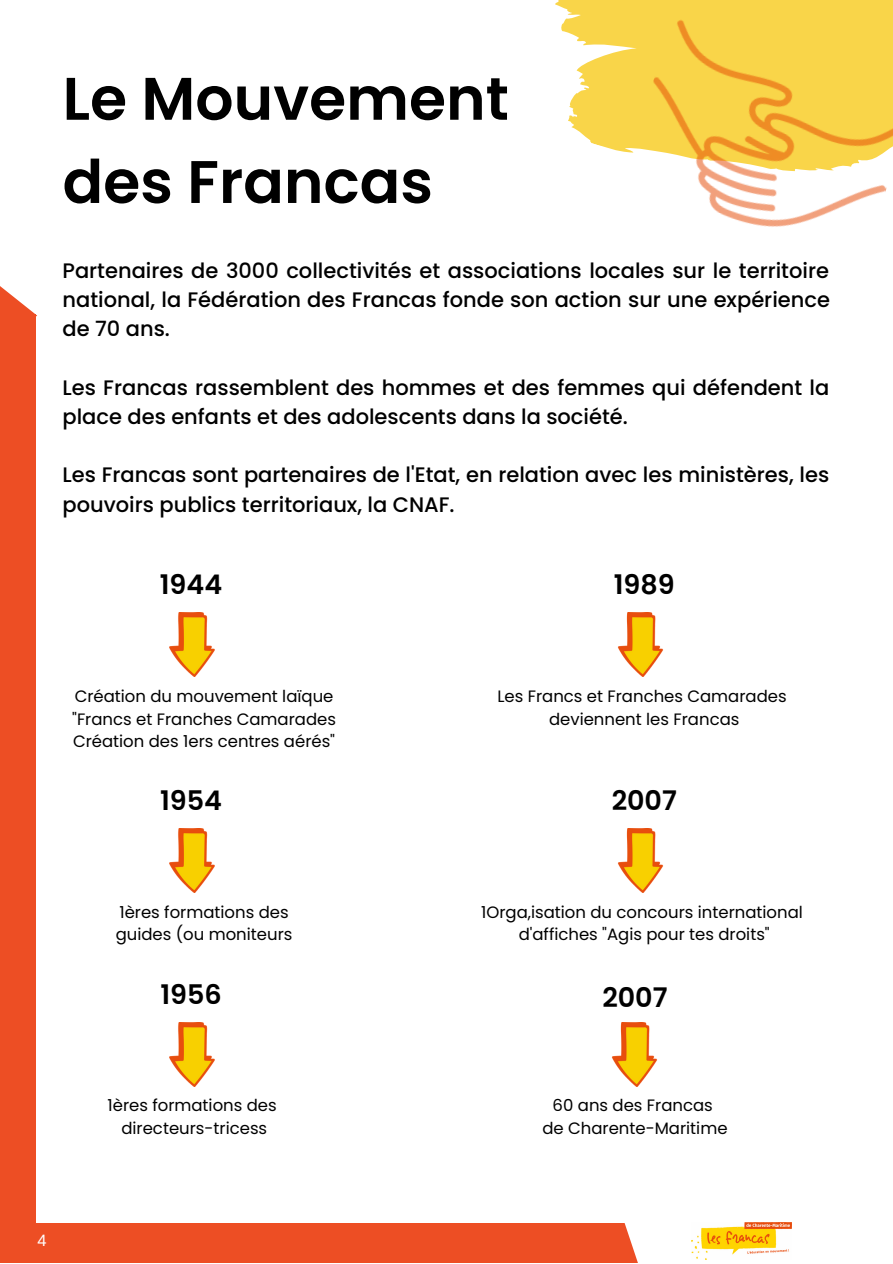
<style>
.page{position:relative;width:893px;height:1264px;background:#fff}
.page>*{position:absolute;margin:0;border:0;box-sizing:border-box;transform-origin:0 0}
.t1{font:600 60px/83.2px "Poppins";color:#000}
.t2{font:600 27px "Poppins";color:#000}
.t3{font:500 21px/29.2px "Poppins";color:#000}
.t4{font:16.5px/22.5px "Poppins";color:#000;text-align:center}
.t5{font:16.5px "Arimo";color:#fff}
</style>
<div class="page">
<div style="left:0;top:314px;width:36px;height:948px;background:#ed4e24"></div>
<svg style="left:0;top:286px;width:37px;height:31px"></svg>
<img style="left:691px;top:1222px;width:100px;height:37px">
<div style="left:0;top:1222px;width:691px;height:40px;background:#ed4e24"></div>
<img style="left:169px;top:612px;width:46px;height:65px">
<img style="left:169px;top:828px;width:46px;height:64px">
<img style="left:169px;top:1022px;width:46px;height:64px">
<img style="left:617px;top:612px;width:47px;height:65px">
<img style="left:617px;top:828px;width:47px;height:64px">
<img style="left:611px;top:1022px;width:47px;height:64px">
<svg style="left:555px;top:0;width:59px;height:150px;fill:#f9d549"></svg>
<img style="left:614px;top:0;width:278px;height:227px">
<h1 class="t1" style="left:63px;top:57px;width:448px">Le Mouvement des Francas</h1>
<p class="t3" style="left:63px;top:255px;width:768px;text-align:justify">Partenaires de 3000 collectivités et associations locales sur le territoire national, la Fédération des Francas fonde son action sur une expérience de 70 ans.</p>
<p class="t3" style="left:63px;top:372px;width:768px">Les Francas rassemblent des hommes et des femmes qui défendent la place des enfants et des adolescents dans la société.</p>
<p class="t3" style="left:63px;top:460px;width:768px">Les Francas sont partenaires de l'Etat, en relation avec les ministères, les pouvoirs publics territoriaux, la CNAF.</p>
<p class="t2" style="left:160px;top:565px;width:64px">1944</p>
<p class="t2" style="left:613px;top:565px;width:62px">1989</p>
<p class="t4" style="left:72px;top:685px;width:265px;text-align:left">Création du mouvement laïque "Francs et Franches Camarades<br>Création des 1ers centres aérés"</p>
<p class="t4" style="left:497px;top:685px;width:291px">Les Francs et Franches Camarades deviennent les Francas</p>
<p class="t2" style="left:160px;top:781px;width:63px">1954</p>
<p class="t2" style="left:611px;top:781px;width:67px">2007</p>
<p class="t4" style="left:116px;top:900px;width:178px;text-align:left">1ères formations des guides (ou moniteurs</p>
<p class="t2" style="left:160px;top:975px;width:63px">1956</p>
<p class="t4" style="left:481px;top:900px;width:323px">1Orga,isation du concours international d'affiches "Agis pour tes droits"</p>
<p class="t2" style="left:602px;top:978px;width:67px">2007</p>
<p class="t4" style="left:107px;top:1094px;width:171px">1ères formations des directeurs-tricess</p>
<p class="t4" style="left:542px;top:1094px;width:187px">60 ans des Francas de Charente-Maritime</p>
<p class="t5" style="left:38px;top:1230px;width:11px">4</p>
</div>
